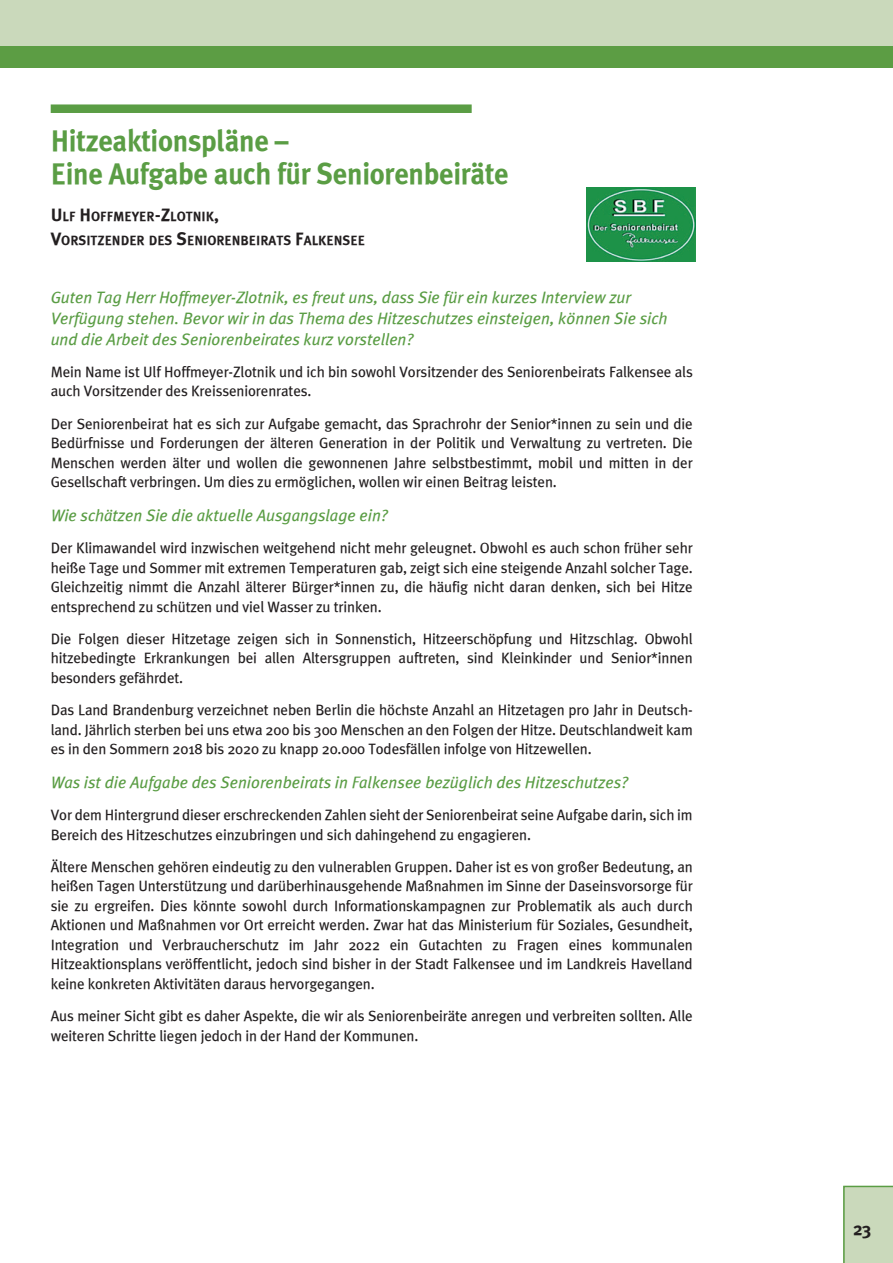
<style>
.page{position:relative;width:893px;height:1263px;background:#fff}
.page>*{position:absolute;margin:0;border:0;box-sizing:border-box;transform-origin:0 0}
.t1{font:700 30px/33px "Meta Plus";letter-spacing:-.01em;color:#5a9d44;scale:.95 1}
.t2{font:700 18px "Meta Plus";color:#231f20}
.t3{font:italic 16.5px/21px "Meta Plus";color:#5a9d44}
.t4{font:15px/19.5px "Meta Plus";letter-spacing:-.01em;color:#231f20}
.t5{font:700 13.5px/24px "Meta Plus";color:#231f20}
.s1{font-size:18px}
</style>
<div class="page">
<div style="left:0;top:0;width:893px;height:68px;background:#cad9bb"></div>
<div style="left:0;top:47px;width:893px;height:21px;background:#5c9d44"></div>
<div style="left:843px;top:1186px;width:50px;height:77px;background:#cad9bb"></div>
<div style="left:51px;top:104px;width:421px;height:9px;background:#5a9d44"></div>
<img style="left:586px;top:187px;width:110px;height:74px">
<h1 class="t1" style="left:51px;top:124px;width:484px">H itzeaktionspläne –<br>Eine Aufgabe auch für Seniorenbeiräte</h1>
<p class="t5" style="left:51px;top:204px;width:316px"><span class="s1">U</span> LF <span class="s1">H</span>OFFMEYER<span class="s1">-Z</span>LOTNIK<span class="s1">,<br>V</span>ORSITZENDER DES <span class="s1">S</span>ENIORENBEIRATS <span class="s1">F</span>ALKENSEE</p>
<p class="t3" style="left:51px;top:286px;width:618px">Guten Tag Herr Hoffmeyer-Zlotnik, es freut uns, dass Sie für ein kurzes Interview zur<br>Verfügung stehen. Bevor wir in das Thema des Hitzeschutzes einsteigen, können Sie sich und die Arbeit des Seniorenbeirates kurz vorstellen?</p>
<p class="t4" style="left:51px;top:362px;width:644px">Mein Name ist Ulf Hoffmeyer-Zlotnik und ich bin sowohl Vorsitzender des Seniorenbeirats Falkensee als auch Vorsitzender des Kreisseniorenrates.</p>
<p class="t4" style="left:51px;top:413px;width:644px;text-align:justify">Der Seniorenbeirat hat es sich zur Aufgabe gemacht, das Sprachrohr der Senior*innen zu sein und die Bedürfnisse und Forderungen der älteren Generation in der Politik und Verwaltung zu vertreten. Die Menschen werden älter und wollen die gewonnenen Jahre selbstbestimmt, mobil und mitten in der Gesellschaft verbringen. Um dies zu ermöglichen, wollen wir einen Beitrag leisten.</p>
<p class="t3" style="left:51px;top:504px;width:338px">Wie schätzen Sie die aktuelle Ausgangslage ein?</p>
<p class="t4" style="left:51px;top:538px;width:644px">Der Klimawandel wird inzwischen weitgehend nicht mehr geleugnet. Obwohl es auch schon früher sehr heiße Tage und Sommer mit extremen Temperaturen gab, zeigt sich eine steigende Anzahl solcher Tage.<br>Gleichzeitig nimmt die Anzahl älterer Bürger*innen zu, die häufig nicht daran denken, sich bei Hitze entsprechend zu schützen und viel Wasser zu trinken.</p>
<p class="t4" style="left:51px;top:629px;width:644px;text-align:justify">Die Folgen dieser Hitzetage zeigen sich in Sonnenstich, Hitzeerschöpfung und Hitzschlag. Obwohl hitzebedingte Erkrankungen bei allen Altersgruppen auftreten, sind Kleinkinder und Senior*innen besonders gefährdet.</p>
<p class="t4" style="left:51px;top:700px;width:644px;text-align:justify">Das Land Brandenburg verzeichnet neben Berlin die höchste Anzahl an Hitzetagen pro Jahr in Deutsch&shy;land. Jährlich sterben bei uns etwa 200 bis 300 Menschen an den Folgen der Hitze. Deutschlandweit kam es in den Sommern 2018 bis 2020 zu knapp 20.000 Todesfällen infolge von Hitzewellen.</p>
<p class="t3" style="left:51px;top:771px;width:578px">Was ist die Aufgabe des Seniorenbeirats in Falkensee bezüglich des Hitzeschutzes?</p>
<p class="t4" style="left:51px;top:805px;width:644px">Vor dem Hintergrund dieser erschreckenden Zahlen sieht der Seniorenbeirat seine Aufgabe darin, sich im<br>Bereich des Hitzeschutzes einzubringen und sich dahingehend zu engagieren.</p>
<p class="t4" style="left:51px;top:857px;width:644px;text-align:justify">Ältere Menschen gehören eindeutig zu den vulnerablen Gruppen. Daher ist es von großer Bedeutung, an heißen Tagen Unterstützung und darüberhinausgehende Maßnahmen im Sinne der Daseinsvorsorge für sie zu ergreifen. Dies könnte sowohl durch Informationskampagnen zur Problematik als auch durch Aktionen und Maßnahmen vor Ort erreicht werden. Zwar hat das Ministerium für Soziales, Gesundheit, Integration und Verbraucherschutz im Jahr 2022 ein Gutachten zu Fragen eines kommunalen Hitzeaktionsplans veröffentlicht, jedoch sind bisher in der Stadt Falkensee und im Landkreis Havelland keine konkreten Aktivitäten daraus hervorgegangen.</p>
<p class="t4" style="left:51px;top:1006px;width:644px">Aus meiner Sicht gibt es daher Aspekte, die wir als Seniorenbeiräte anregen und verbreiten sollten. Alle weiteren Schritte liegen jedoch in der Hand der Kommunen.</p>
<p class="t2" style="left:853px;top:1218px;width:20px">23</p>
</div>
